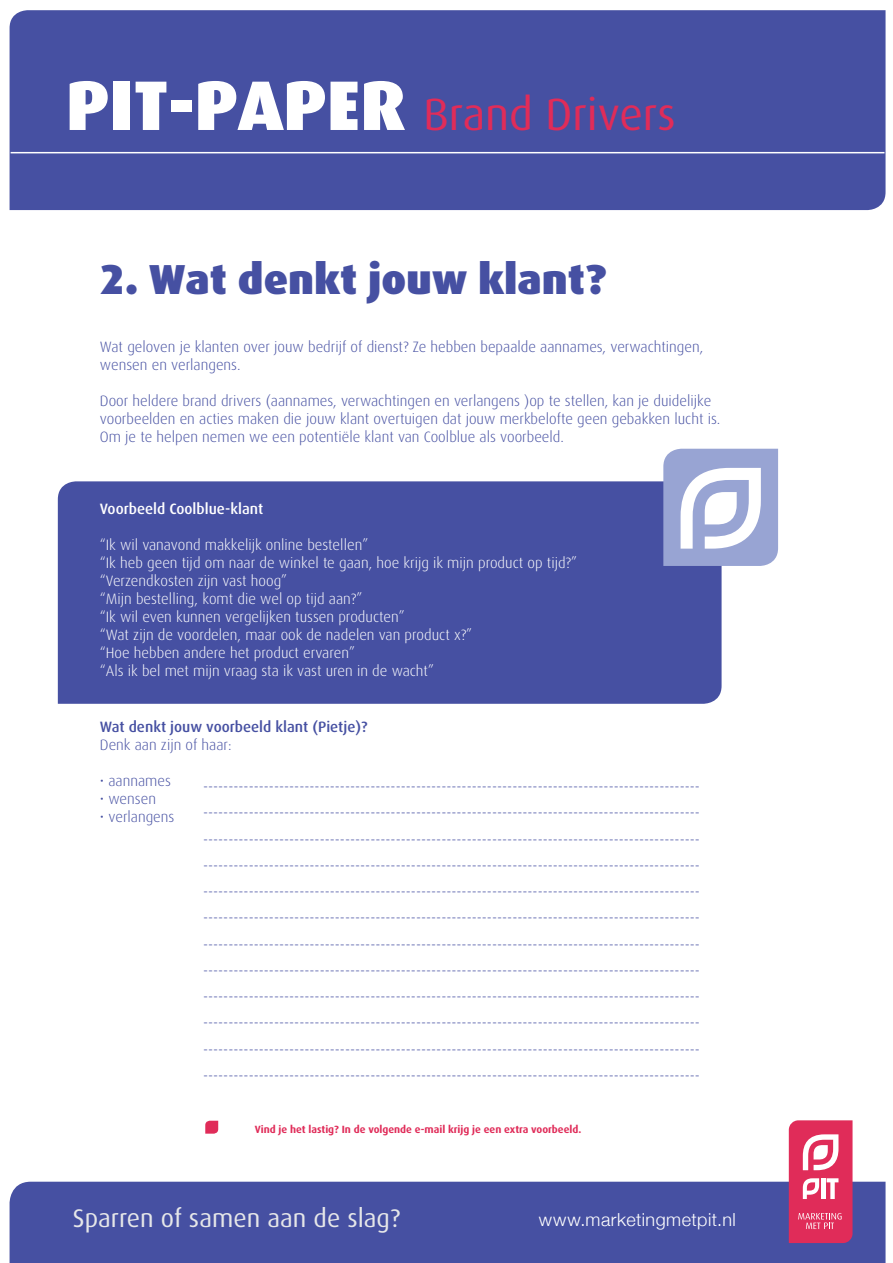
<style>
.page{position:relative;width:893px;height:1263px;background:#fff}
.page>*{position:absolute;margin:0;border:0;box-sizing:border-box;transform-origin:0 0}
.t1{font:45.15px "Dax";color:#e02c59}
.t2{font:900 42px "Dax";color:#4650a2}
.t3{font:25.5px "Dax";color:#e6e7e9}
.t4{font:300 18px "Helvetica Neue";letter-spacing:.03em;color:#fff}
.t5{font:300 15px/26.2px "Dax";color:#4650a2}
.t6{font:300 15px/18px "Dax";color:#fff}
.t7{font:500 15px "Dax";color:#4650a2}
.t8{font:500 15px "Dax";color:#fff}
.t9{font:700 10.5px "Dax";color:#e02c59}
.s1{font-weight:900;font-size:70.2px;color:#fff}
</style>
<div class="page">
<div style="left:58px;top:481px;width:664px;height:223px;background:#4650a2"></div>
<div style="left:10px;top:10px;width:875px;height:200px;background:#4650a2"></div>
<svg style="left:663px;top:449px;width:115px;height:117px"></svg>
<svg style="left:205px;top:1121px;width:13px;height:13px"></svg>
<div style="left:10px;top:1182px;width:875px;height:81px;background:#4650a2"></div>
<svg style="left:789px;top:1120px;width:63px;height:123px;background:#e45075"></svg>
<hr style="left:11px;top:152px;width:873px;height:1px;background:#fff">
<h1 class="t1" style="left:66px;top:89px;width:611px"><span class="s1">PIT-PAPER</span> Brand Drivers</h1>
<h2 class="t2" style="left:100px;top:255px;width:508px">2. Wat denkt jouw klant?</h2>
<p class="t5" style="left:100px;top:338px;width:605px;line-height:18px">Wat geloven je klanten over jouw bedrijf of dienst? Ze hebben bepaalde aannames, verwachtingen, wensen en verlangens.</p>
<p class="t5" style="left:100px;top:392px;width:622px;line-height:18px">Door heldere brand drivers (aannames, verwachtingen en verlangens )op te stellen, kan je duidelijke voorbeelden en acties maken die jouw klant overtuigen dat jouw merkbelofte geen gebakken lucht is.<br>Om je te helpen nemen we een potentiële klant van Coolblue als voorbeeld.</p>
<p class="t8" style="left:100px;top:500px;width:165px">Voorbeeld Coolblue-klant</p>
<p class="t6" style="left:100px;top:536px;width:479px">“Ik wil vanavond makkelijk online bestellen”<br>“Ik heb geen tijd om naar de winkel te gaan, hoe krijg ik mijn product op tijd?” “Verzendkosten zijn vast hoog”<br>“Mijn bestelling, komt die wel op tijd aan?”<br>“Ik wil even kunnen vergelijken tussen producten”<br>“Wat zijn de voordelen, maar ook de nadelen van product x?”<br>“Hoe hebben andere het product ervaren”<br>“Als ik bel met mijn vraag sta ik vast uren in de wacht”</p>
<p class="t7" style="left:100px;top:718px;width:269px">Wat denkt jouw voorbeeld klant (Pietje)?</p>
<p class="t5" style="left:100px;top:731px;width:133px">Denk aan zijn of haar:</p>
<p class="t5" style="left:100px;top:767px;width:73px">• aannames</p>
<p class="t5" style="left:100px;top:785px;width:58px">• wensen</p>
<p class="t5" style="left:100px;top:803px;width:76px">• verlangens</p>
<p class="t5" style="left:203px;top:774px;width:498px;text-align:justify">-------------------------------------------------------------------------------------------------- -------------------------------------------------------------------------------------------------- -------------------------------------------------------------------------------------------------- -------------------------------------------------------------------------------------------------- -------------------------------------------------------------------------------------------------- -------------------------------------------------------------------------------------------------- -------------------------------------------------------------------------------------------------- -------------------------------------------------------------------------------------------------- -------------------------------------------------------------------------------------------------- -------------------------------------------------------------------------------------------------- -------------------------------------------------------------------------------------------------- --------------------------------------------------------------------------------------------------</p>
<p class="t9" style="left:255px;top:1123px;width:328px">Vind je het lastig? In de volgende e-mail krijg je een extra voorbeeld.</p>
<h3 class="t3" style="left:73px;top:1203px;width:329px">Sparren of samen aan de slag?</h3>
<p class="t4" style="left:539px;top:1205px;width:199px">www.marketingmetpit.nl</p>
</div>
